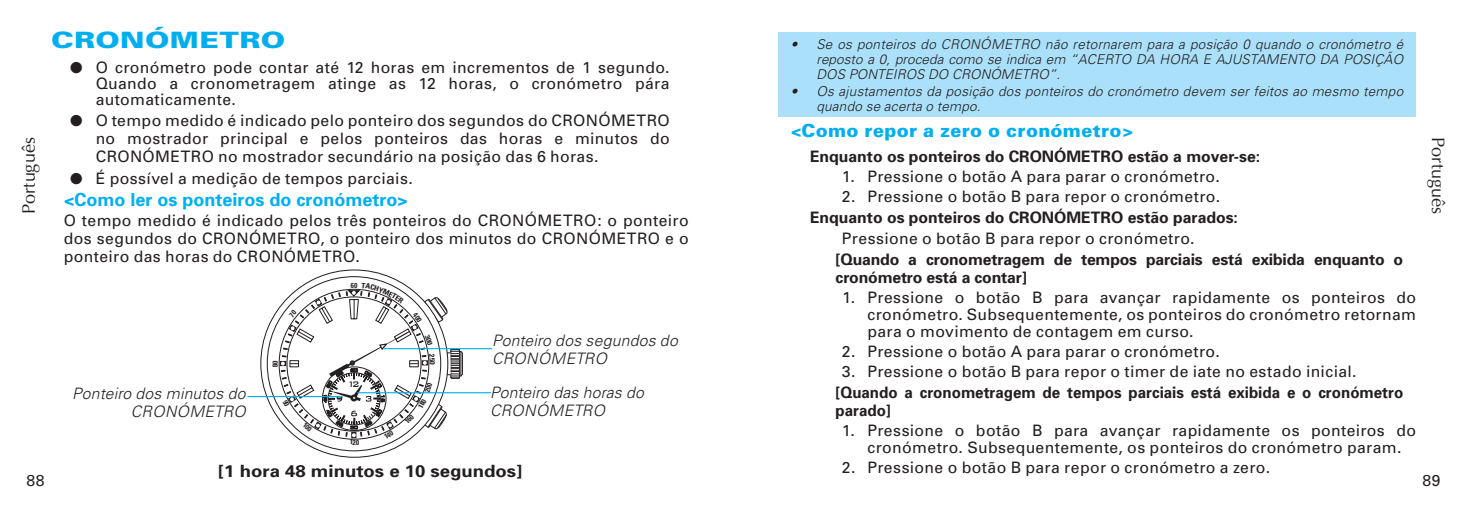
<style>
.page{position:relative;width:1467px;height:511px;background:#fff}
.page>*{position:absolute;margin:0;border:0;box-sizing:border-box;transform-origin:0 0}
.t1{font:900 22.5px "Univers";letter-spacing:.015em;color:#00aeef;scale:1.3 1}
.t2{font:700 18px "Univers";color:#00aeef}
.t3{font:900 18px "Univers";letter-spacing:.02em;color:#00aeef}
.t4{font:18px "Optima";letter-spacing:.005em;color:#231f20}
.t5{font:700 16.88px "Univers";color:#231f20;scale:1.1 1}
.t6{font:15.75px/18px "Univers";letter-spacing:.025em;color:#231f20;text-align:justify}
.t7{font:700 15.75px/18px "Univers";color:#231f20}
.t8{font:italic 300 15.75px/18px "Univers";letter-spacing:.015em;color:#231f20}
.t9{font:700 15.75px/18px "Univers";color:#231f20;scale:.96 1}
.t10{font:italic 300 13.5px/14.6px "Univers";letter-spacing:.01em;color:#231f20;text-align:justify}
.s1{font-weight:700}
</style>
<div class="page">
<div style="left:778px;top:32px;width:638px;height:85px;background:#aae0f9"></div>
<hr style="left:247px;top:395px;width:96px;height:2px;background:#00aeef">
<hr style="left:383px;top:348px;width:109px;height:1px;background:#00aeef">
<hr style="left:357px;top:392px;width:134px;height:1px;background:#00aeef">
<svg style="left:260px;top:269px;width:203px;height:188px"></svg>
<p class="t4" style="left:18px;top:214px;width:79px;rotate:-90deg">Português</p>
<h1 class="t1" style="left:51px;top:26px;width:182px">CRONÓMETRO</h1>
<p class="t6" style="left:96px;top:59px;width:575px;line-height:16.2px;text-indent:-26px">● O cronómetro pode contar até 12 horas em incrementos de 1 segundo.<br>Quando a cronometragem atinge as 12 horas, o cronómetro pára automaticamente.</p>
<p class="t6" style="left:96px;top:112px;width:576px;text-indent:-26px">● O tempo medido é indicado pelo ponteiro dos segundos do CRONÓMETRO no mostrador principal e pelos ponteiros das horas e minutos do CRONÓMETRO no mostrador secundário na posição das 6 horas.</p>
<p class="t6" style="left:70px;top:169px;width:344px">● É possível a medição de tempos parciais.</p>
<p class="t2" style="left:64px;top:189px;width:346px">&lt;Como ler os ponteiros do cronómetro&gt;</p>
<p class="t6" style="left:64px;top:211px;width:627px">O tempo medido é indicado pelos três ponteiros do CRONÓMETRO: o ponteiro dos segundos do CRONÓMETRO, o ponteiro dos minutos do CRONÓMETRO e o ponteiro das horas do CRONÓMETRO.</p>
<p class="t6" style="left:26px;top:471px;width:20px">88</p>
<p class="t8" style="left:72px;top:384px;width:175px;text-align:right">Ponteiro dos minutos do<br>CRONÓMETRO</p>
<p class="t8" style="left:492px;top:331px;width:187px">Ponteiro dos segundos do<br>CRONÓMETRO</p>
<p class="t8" style="left:490px;top:383px;width:155px">Ponteiro das horas do<br>CRONÓMETRO</p>
<p class="t5" style="left:218px;top:460px;width:278px">[1 hora 48 minutos e 10 segundos]</p>
<p class="t10" style="left:816px;top:37px;width:588px;text-indent:-26px">• Se os ponteiros do CRONÓMETRO não retornarem para a posição 0 quando o cronómetro é reposto a 0, proceda como se indica em “ACERTO DA HORA E AJUSTAMENTO DA POSIÇÃO DOS PONTEIROS DO CRONÓMETRO”.</p>
<p class="t10" style="left:816px;top:84px;width:588px;text-indent:-25px">• Os ajustamentos da posição dos ponteiros do cronómetro devem ser feitos ao mesmo tempo quando se acerta o tempo.</p>
<p class="t3" style="left:791px;top:119px;width:344px"><span class="s1">&lt;</span>Como repor a zero o cronómetro<span class="s1">&gt;</span></p>
<p class="t7" style="left:810px;top:147px;width:452px">Enquanto os ponteiros do CRONÓMETRO estão a mover-se:</p>
<p class="t6" style="left:842px;top:167px;width:379px">1. Pressione o botão A para parar o cronómetro.</p>
<p class="t6" style="left:842px;top:188px;width:380px">2. Pressione o botão B para repor o cronómetro.</p>
<p class="t7" style="left:810px;top:209px;width:429px">Enquanto os ponteiros do CRONÓMETRO estão parados:</p>
<p class="t6" style="left:842px;top:229px;width:354px">Pressione o botão B para repor o cronómetro.</p>
<p class="t7" style="left:836px;top:250px;width:569px">[Quando a cronometragem de tempos parciais está exibida enquanto o cronómetro está a contar]</p>
<p class="t6" style="left:867px;top:289px;width:550px;line-height:16.9px;text-indent:-25px">1. Pressione o botão B para avançar rapidamente os ponteiros do cronómetro. Subsequentemente, os ponteiros do cronómetro retornam para o movimento de contagem em curso.</p>
<p class="t6" style="left:842px;top:342px;width:379px">2. Pressione o botão A para parar o cronómetro.</p>
<p class="t6" style="left:842px;top:362px;width:516px">3. Pressione o botão B para repor o timer de iate no estado inicial.</p>
<p class="t9" style="left:836px;top:383px;width:593px">[Quando a cronometragem de tempos parciais está exibida e o cronómetro parado]</p>
<p class="t6" style="left:867px;top:422px;width:550px;line-height:16.9px;text-indent:-26px">1. Pressione o botão B para avançar rapidamente os ponteiros do cronómetro. Subsequentemente, os ponteiros do cronómetro param.</p>
<p class="t6" style="left:842px;top:458px;width:430px">2. Pressione o botão B para repor o cronómetro a zero.</p>
<p class="t4" style="left:1449px;top:137px;width:79px;rotate:90deg">Português</p>
<p class="t6" style="left:1422px;top:471px;width:20px">89</p>
</div>
